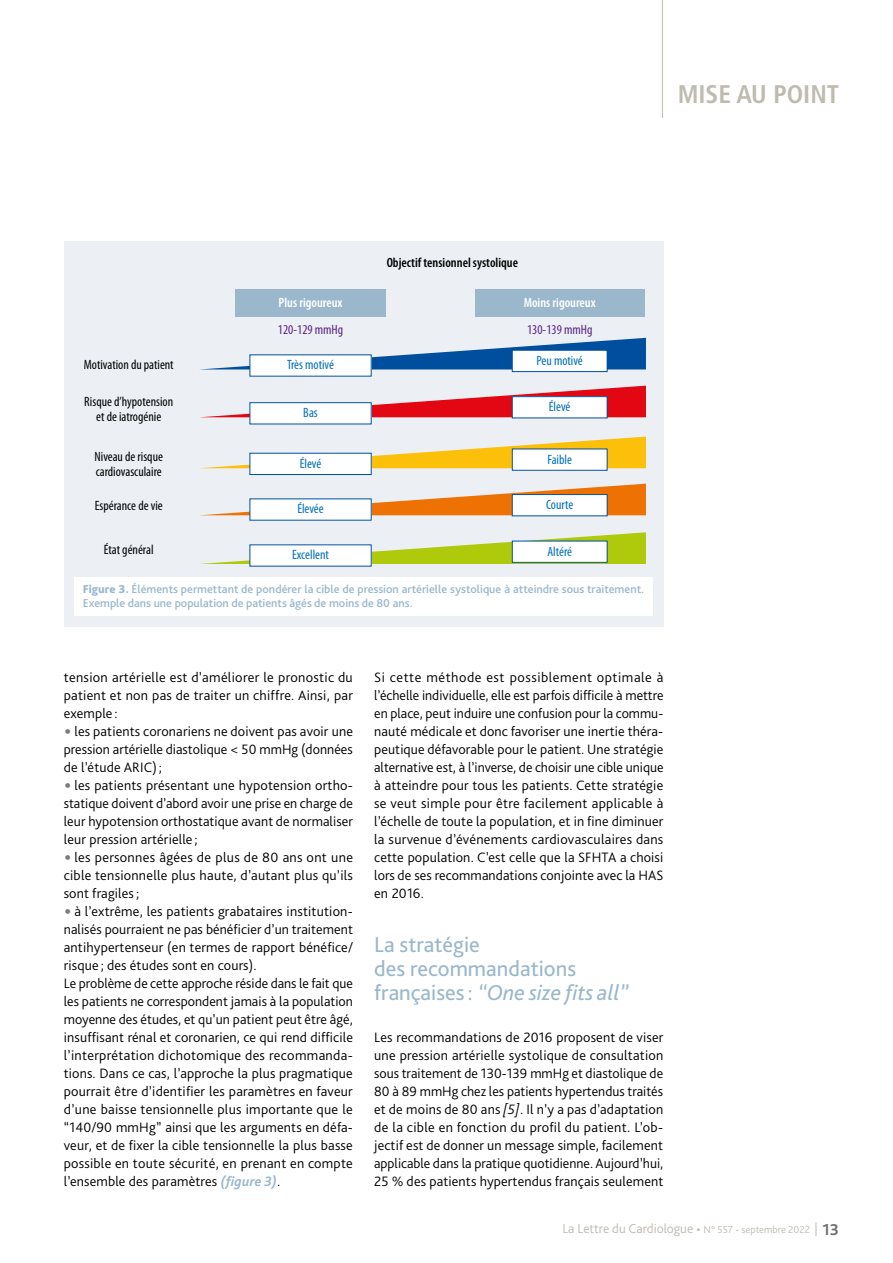
<style>
.page{position:relative;width:893px;height:1263px;background:#fff}
.page>*{position:absolute;margin:0;border:0;box-sizing:border-box;transform-origin:0 0}
.t1{font:700 condensed 25.5px "Frutiger LT Std";color:#bebbaf}
.t2{font:22.5px/24px "Bliss Pro";color:#9ab7cc}
.t3{font:300 14.25px/18px "Bliss Pro";letter-spacing:.01em;color:#000;text-align:justify}
.t4{font:condensed 13.5px/15px "Myriad Pro";color:#000;text-align:center}
.t5{font:condensed 13.5px "Myriad Pro";color:#006fb9}
.t6{font:300 13.5px "Bliss Pro";color:#bebbaf}
.t7{font:600 condensed 13.5px "Myriad Pro";color:#000}
.t8{font:600 condensed 13.5px "Myriad Pro";color:#fff}
.t9{font:condensed 13.5px "Myriad Pro";color:#5c2483}
.t10{font:500 12px/13.5px "Bliss Pro";color:#9ab7cc}
.s1{font-weight:800}
.s2{color:#7c7b7b}
.s3{font-weight:700;font-style:italic;color:#9ab7cc}
.s4{font-style:italic}
.s5{font-size:10.5px}
.s6{font-weight:700;font-size:16.5px;color:#706f6f}
</style>
<div class="page">
<hr style="left:662px;top:0;width:1px;height:118px;background:#bebbaf">
<div style="left:64px;top:241px;width:599px;height:385px;background:#ecf0f5"></div>
<div style="left:235px;top:289px;width:151px;height:28px;background:#9ab7cc"></div>
<div style="left:475px;top:289px;width:169px;height:28px;background:#9ab7cc"></div>
<svg style="left:206px;top:338px;width:440px;height:31px"></svg>
<svg style="left:204px;top:386px;width:442px;height:31px"></svg>
<svg style="left:203px;top:437px;width:443px;height:31px"></svg>
<svg style="left:204px;top:484px;width:442px;height:31px"></svg>
<svg style="left:199px;top:532px;width:447px;height:32px"></svg>
<div style="left:250px;top:355px;width:121px;height:21px;background:#fff"></div>
<div style="left:250px;top:403px;width:121px;height:21px;background:#fff"></div>
<div style="left:250px;top:402px;width:122px;height:22px;border:1px solid #004f9f"></div>
<div style="left:250px;top:453px;width:121px;height:21px;background:#fff"></div>
<div style="left:250px;top:453px;width:122px;height:22px;border:1px solid #004f9f"></div>
<div style="left:250px;top:499px;width:121px;height:21px;background:#fff"></div>
<div style="left:250px;top:545px;width:121px;height:21px;background:#fff"></div>
<div style="left:512px;top:350px;width:95px;height:22px;background:#fff"></div>
<div style="left:512px;top:350px;width:95px;height:22px;border:1px solid #004f9f"></div>
<div style="left:512px;top:397px;width:95px;height:21px;background:#fff"></div>
<div style="left:512px;top:396px;width:95px;height:22px;border:1px solid #004f9f"></div>
<div style="left:512px;top:449px;width:95px;height:21px;background:#fff"></div>
<div style="left:512px;top:449px;width:95px;height:22px;border:1px solid #004f9f"></div>
<div style="left:512px;top:494px;width:95px;height:22px;background:#fff"></div>
<div style="left:512px;top:494px;width:95px;height:22px;border:1px solid #004f9f"></div>
<div style="left:512px;top:541px;width:95px;height:21px;background:#fff"></div>
<div style="left:512px;top:541px;width:95px;height:22px;border:1px solid #004f9f"></div>
<div style="left:74px;top:577px;width:579px;height:38px;background:#fff"></div>
<h1 class="t1" style="left:678px;top:79px;width:163px">MISE AU POINT</h1>
<p class="t7" style="left:387px;top:255px;width:133px">Objectif tensionnel systolique</p>
<p class="t8" style="left:279px;top:295px;width:65px">Plus rigoureux</p>
<p class="t8" style="left:524px;top:295px;width:73px">Moins rigoureux</p>
<p class="t9" style="left:278px;top:322px;width:67px">120-129 mmHg</p>
<p class="t9" style="left:527px;top:322px;width:67px">130-139 mmHg</p>
<p class="t5" style="left:287px;top:358px;width:49px">Très motivé</p>
<p class="t5" style="left:537px;top:353px;width:48px">Peu motivé</p>
<p class="t5" style="left:303px;top:405px;width:16px">Bas</p>
<p class="t5" style="left:300px;top:456px;width:23px">Élevé</p>
<p class="t5" style="left:547px;top:452px;width:26px">Faible</p>
<p class="t5" style="left:546px;top:497px;width:29px">Courte</p>
<p class="t5" style="left:547px;top:544px;width:26px">Altéré</p>
<p class="t4" style="left:84px;top:358px;width:91px">Motivation du patient</p>
<p class="t4" style="left:84px;top:394px;width:90px">Risque d’hypotension et de iatrogénie</p>
<p class="t4" style="left:95px;top:450px;width:70px;text-align:left">Niveau de risque cardiovasculaire</p>
<p class="t4" style="left:95px;top:499px;width:70px">Espérance de vie</p>
<p class="t4" style="left:104px;top:542px;width:51px">État général</p>
<p class="t5" style="left:549px;top:399px;width:23px">Élevé</p>
<p class="t5" style="left:297px;top:502px;width:28px">Élevée</p>
<p class="t5" style="left:292px;top:548px;width:38px">Excellent</p>
<p class="t10" style="left:83px;top:582px;width:563px"><span class="s1">Figure 3.</span> Éléments permettant de pondérer la cible de pression artérielle systolique à atteindre sous traitement.<br>Exemple dans une population de patients âgés de moins de 80 ans.</p>
<p class="t3" style="left:64px;top:668px;width:291px">tension artérielle est d’améliorer le pronostic du patient et non pas de traiter un chiffre. Ainsi, par exemple :</p>
<p class="t3" style="left:64px;top:722px;width:291px"><span class="s2">•</span> les patients coronariens ne doivent pas avoir une pression artérielle diastolique &lt; 50 mmHg (données de l’étude ARIC);</p>
<p class="t3" style="left:64px;top:776px;width:291px"><span class="s2">•</span> les patients présentant une hypotension ortho&shy;statique doivent d’abord avoir une prise en charge de leur hypotension orthostatique avant de normaliser leur pression artérielle ;</p>
<p class="t3" style="left:64px;top:848px;width:291px"><span class="s2">•</span> les personnes âgées de plus de 80 ans ont une cible tensionnelle plus haute, d’autant plus qu’ils sont fragiles;</p>
<p class="t3" style="left:64px;top:902px;width:291px;text-align:left"><span class="s2">•</span> à l’extrême, les patients grabataires institution&shy;nalisés pourraient ne pas bénéficier d’un traitement antihypertenseur (en termes de rapport bénéfice/ risque ; des études sont en cours).<br>Le problème de cette approche réside dans le fait que les patients ne correspondent jamais à la population moyenne des études, et qu’un patient peut être âgé, insuffisant rénal et coronarien, ce qui rend difficile l’interprétation dichotomique des recommanda&shy;tions. Dans ce cas, l’approche la plus pragmatique pourrait être d’identifier les paramètres en faveur d’une baisse tensionnelle plus importante que le “140/90 mmHg” ainsi que les arguments en défa&shy;veur, et de fixer la cible tensionnelle la plus basse possible en toute sécurité, en prenant en compte l’ensemble des paramètres <span class="s3">(figure 3)</span>.</p>
<p class="t3" style="left:374px;top:668px;width:291px">Si cette méthode est possiblement optimale à l’échelle individuelle, elle est parfois difficile à mettre en place, peut induire une confusion pour la commu&shy;nauté médicale et donc favoriser une inertie théra&shy;peutique défavorable pour le patient. Une stratégie alternative est, à l’inverse, de choisir une cible unique à atteindre pour tous les patients. Cette stratégie se veut simple pour être facilement applicable à l’échelle de toute la population, et in fine diminuer la survenue d’événements cardiovasculaires dans cette population. C’est celle que la SFHTA a choisi lors de ses recommandations conjointe avec la HAS en 2016.</p>
<h2 class="t2" style="left:374px;top:932px;width:256px">La stratégie<br>des recommandations françaises: <span class="s4">“One size fits all”</span></h2>
<p class="t3" style="left:374px;top:1028px;width:291px">Les recommandations de 2016 proposent de viser une pression artérielle systolique de consultation sous traitement de 130-139 mmHg et diastolique de 80 à 89 mmHg chez les patients hypertendus traités et de moins de 80 ans <span class="s4">[5]</span>. Il n’y a pas d’adaptation de la cible en fonction du profil du patient. L’ob&shy;jectif est de donner un message simple, facilement applicable dans la pratique quotidienne. Aujourd’hui, 25 % des patients hypertendus français seulement</p>
<p class="t6" style="left:562px;top:1220px;width:278px">La Lettre du Cardiologue • <span class="s5">N° 557 - septembre 2022</span> | <span class="s6">13</span></p>
</div>
